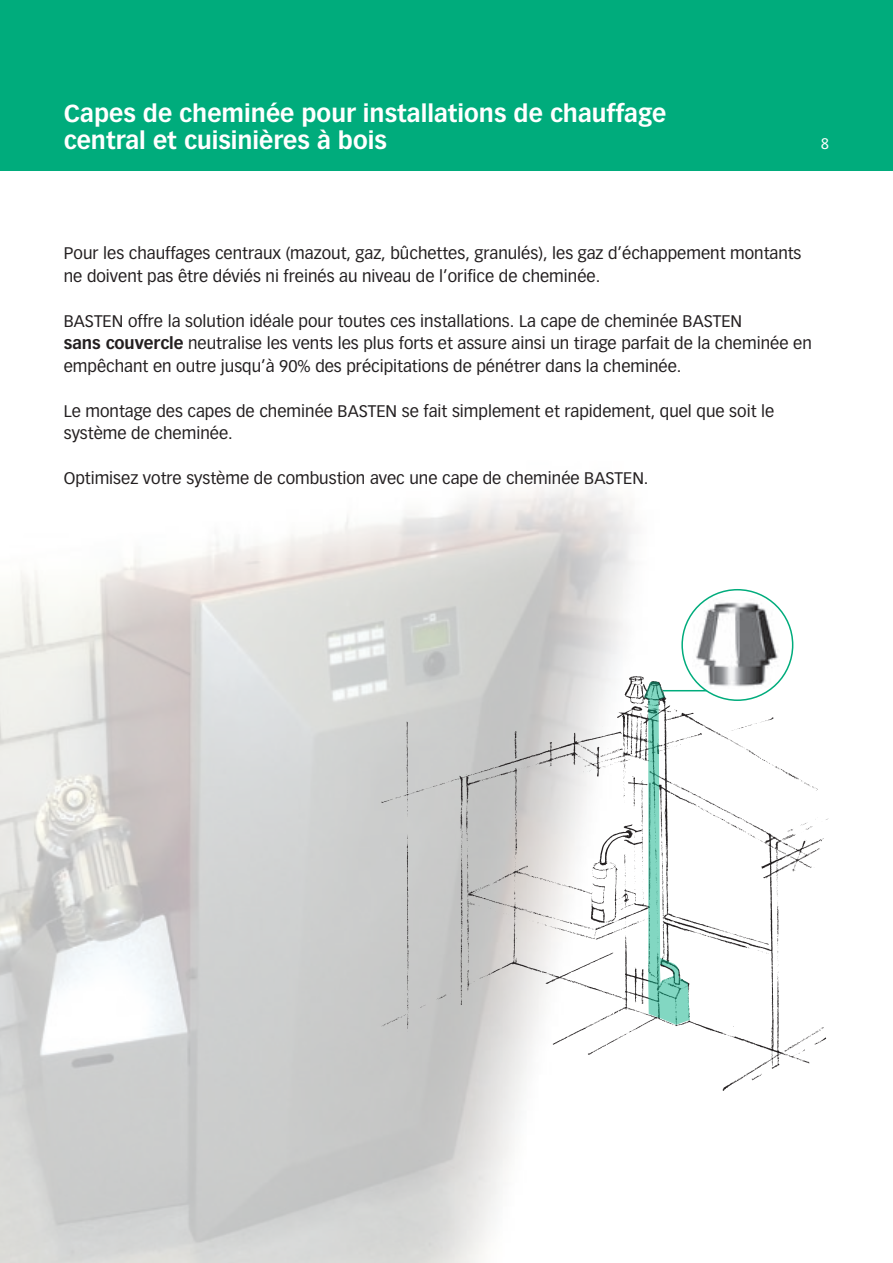
<style>
.page{position:relative;width:893px;height:1263px;background:#fff}
.page>*{position:absolute;margin:0;border:0;box-sizing:border-box;transform-origin:0 0}
.t1{font:700 24px "Vectora LT Std";color:#fff}
.grundschrift{font:16.5px/22.5px "Vectora LT Std";color:#231f20}
.t2{font:15px "Vectora LT Std";color:#fff}
.s1{font-weight:700}
</style>
<div class="page">
<img style="left:0;top:486px;width:724px;height:777px">
<img style="left:372px;top:668px;width:457px;height:423px">
<svg style="left:644px;top:681px;width:46px;height:344px"></svg>
<hr style="left:663px;top:690px;width:44px;height:1px;background:#00ac7c">
<div style="left:682px;top:590px;width:111px;height:110px;background:#fff;border-radius:50%"></div>
<img style="left:692px;top:597px;width:88px;height:92px">
<div style="left:681px;top:589px;width:112px;height:112px;border:2px solid #00ac7c;border-radius:50%"></div>
<div style="left:0;top:0;width:893px;height:170px;background:#00ac7c"></div>
<p class="t1" style="left:64px;top:99px;width:604px">Capes de cheminée pour installations de chauffage</p>
<p class="t1" style="left:64px;top:126px;width:325px">central et cuisinières à bois</p>
<p class="t2" style="left:821px;top:135px;width:10px">8</p>
<p class="grundschrift" style="left:64px;top:242px;width:739px">Pour les chauffages centraux (mazout, gaz, bûchettes, granulés), les gaz d’échappement montants ne doivent pas être déviés ni freinés au niveau de l’orifice de cheminée.</p>
<p class="grundschrift" style="left:64px;top:310px;width:680px">BASTEN offre la solution idéale pour toutes ces installations. La cape de cheminée BASTEN</p>
<p class="grundschrift" style="left:64px;top:332px;width:749px"><span class="s1">sans couvercle</span> neutralise les vents les plus forts et assure ainsi un tirage parfait de la cheminée en empêchant en outre jusqu’à 90% des précipitations de pénétrer dans la cheminée.</p>
<p class="grundschrift" style="left:64px;top:400px;width:712px">Le montage des capes de cheminée BASTEN se fait simplement et rapidement, quel que soit le système de cheminée.</p>
<p class="grundschrift" style="left:64px;top:467px;width:586px">Optimisez votre système de combustion avec une cape de cheminée BASTEN.</p>
</div>
